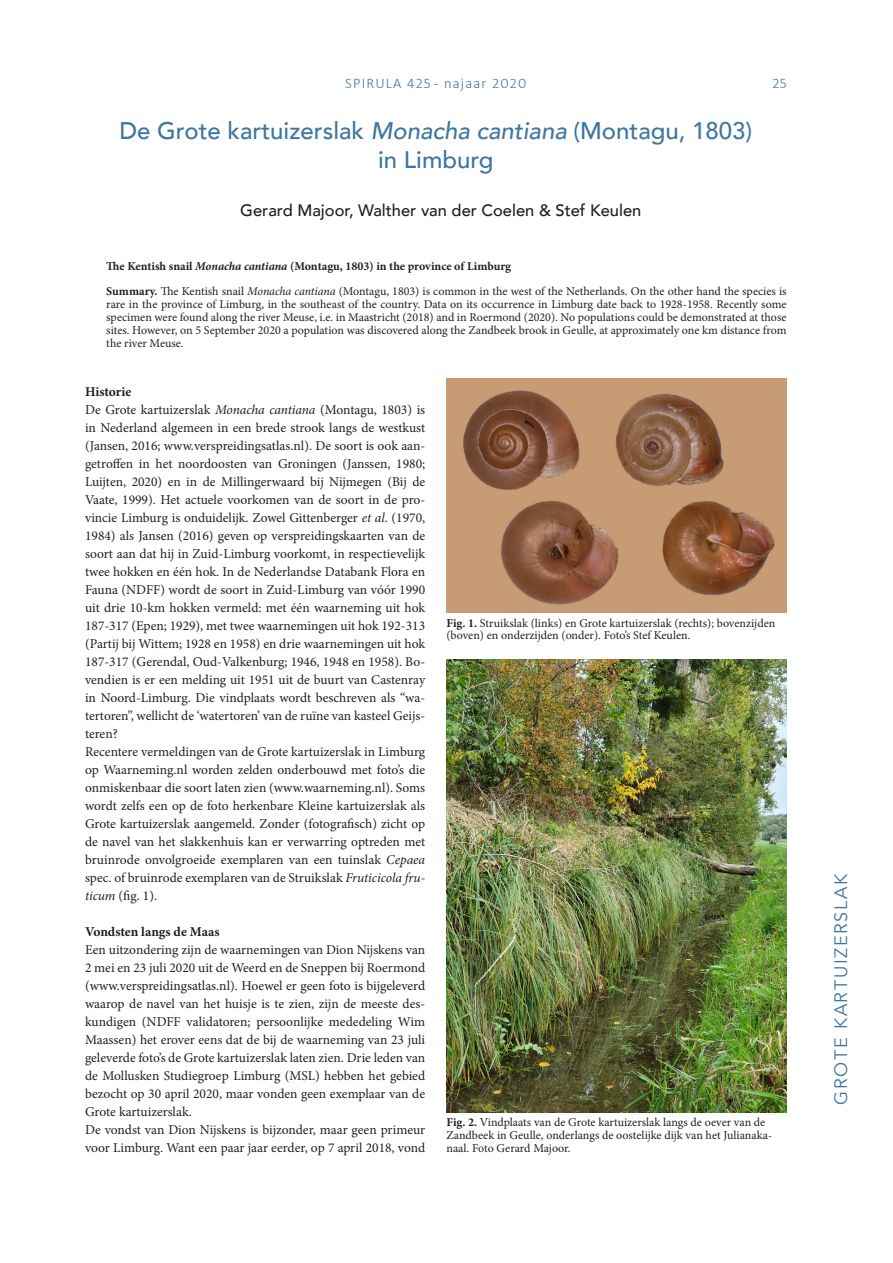
<style>
.page{position:relative;width:893px;height:1263px;background:#fff}
.page>*{position:absolute;margin:0;border:0;box-sizing:border-box;transform-origin:0 0}
.Standaard{font:500 24px "Avenir";color:#3d76a1}
.t1{font:18px "Avenir";letter-spacing:.09em;color:#3d76a1}
.t2{font:500 16.5px "Avenir";color:#231f20}
.t3{font:300 14.7px "Calibri";letter-spacing:.08em;color:#3d76a1}
.Normal_wrd_48{font:13.5px/18px "Minion Pro";color:#231f20}
.Normal_wrd_48-2{font:700 13.5px "Minion Pro";letter-spacing:-.005em;color:#231f20}
.Normal_wrd_48-3{font:12px/12.9px "Minion Pro";color:#231f20}
.Normal_wrd_48-4{font:700 12px "Minion Pro";color:#231f20}
.s1{font-style:italic}
.s2{font-weight:700}
</style>
<div class="page">
<img style="left:446px;top:659px;width:341px;height:454px">
<img style="left:446px;top:378px;width:341px;height:234px">
<p class="t3" style="left:345px;top:74px;width:183px">SPIRULA 425 - najaar 2020</p>
<p class="t3" style="left:773px;top:74px;width:16px">25</p>
<p class="Standaard" style="left:119px;top:110px;width:634px">De Grote kartuizerslak <span class="s1">Monacha cantiana</span> (Montagu, 1803)</p>
<p class="Standaard" style="left:378px;top:139px;width:117px">in Limburg</p>
<p class="t2" style="left:240px;top:196px;width:403px">Gerard Majoor, Walther van der Coelen &amp; Stef Keulen</p>
<p class="Normal_wrd_48-4" style="left:106px;top:258px;width:406px">The Kentish snail <span class="s1">Monacha cantiana</span> (Montagu, 1803) in the province of Limburg</p>
<p class="Normal_wrd_48-3" style="left:106px;top:285px;width:682px;text-align:justify"><span class="s2">Summary.</span> The Kentish snail <span class="s1">Monacha cantiana</span> (Montagu, 1803) is common in the west of the Netherlands. On the other hand the species is rare in the province of Limburg, in the southeast of the country. Data on its occurrence in Limburg date back to 1928-1958. Recently some specimen were found along the river Meuse, i.e. in Maastricht (2018) and in Roermond (2020). No populations could be demonstrated at those sites. However, on 5 September 2020 a population was discovered along the Zandbeek brook in Geulle, at approximately one km distance from the river Meuse.</p>
<p class="Normal_wrd_48-2" style="left:85px;top:382px;width:48px">Historie</p>
<p class="Normal_wrd_48" style="left:85px;top:401px;width:342px">De Grote kartuizerslak <span class="s1">Monacha cantiana</span> (Montagu, 1803) is in Nederland algemeen in een brede strook langs de westkust (Jansen, 2016; www.verspreidingsatlas.nl). De soort is ook aan&shy;getroffen in het noordoosten van Groningen (Janssen, 1980; Luijten, 2020) en in de Millingerwaard bij Nijmegen (Bij de Vaate, 1999). Het actuele voorkomen van de soort in de pro&shy;vincie Limburg is onduidelijk. Zowel Gittenberger <span class="s1">et al</span>. (1970, 1984) als Jansen (2016) geven op verspreidingskaarten van de soort aan dat hij in Zuid-Limburg voorkomt, in respectievelijk twee hokken en één hok. In de Nederlandse Databank Flora en Fauna (NDFF) wordt de soort in Zuid-Limburg van vóór 1990 uit drie 10-km hokken vermeld: met één waarneming uit hok 187-317 (Epen; 1929), met twee waarnemingen uit hok 192-313 (Partij bij Wittem; 1928 en 1958) en drie waarnemingen uit hok 187-317 (Gerendal, Oud-Valkenburg; 1946, 1948 en 1958). Bo&shy;vendien is er een melding uit 1951 uit de buurt van Castenray in Noord-Limburg. Die vindplaats wordt beschreven als “wa&shy;tertoren”, wellicht de ‘watertoren’ van de ruïne van kasteel Geijs&shy;teren?</p>
<p class="Normal_wrd_48" style="left:85px;top:743px;width:342px;text-align:justify">Recentere vermeldingen van de Grote kartuizerslak in Limburg op Waarneming.nl worden zelden onderbouwd met foto’s die onmiskenbaar die soort laten zien (www.waarneming.nl). Soms wordt zelfs een op de foto herkenbare Kleine kartuizerslak als Grote kartuizerslak aangemeld. Zonder (fotografisch) zicht op de navel van het slakkenhuis kan er verwarring optreden met bruinrode onvolgroeide exemplaren van een tuinslak <span class="s1">Cepaea </span>spec. of bruinrode exemplaren van de Struikslak <span class="s1">Fruticicola fru&shy;ticum</span> (fig. 1).</p>
<p class="Normal_wrd_48-2" style="left:85px;top:922px;width:136px">Vondsten langs de Maas</p>
<p class="Normal_wrd_48" style="left:85px;top:941px;width:342px;text-align:justify">Een uitzondering zijn de waarnemingen van Dion Nijskens van 2 mei en 23 juli 2020 uit de Weerd en de Sneppen bij Roermond (www.verspreidingsatlas.nl). Hoewel er geen foto is bijgeleverd waarop de navel van het huisje is te zien, zijn de meeste des&shy;kundigen (NDFF validatoren; persoonlijke mededeling Wim Maassen) het erover eens dat de bij de waarneming van 23 juli geleverde foto’s de Grote kartuizerslak laten zien. Drie leden van de Mollusken Studiegroep Limburg (MSL) hebben het gebied bezocht op 30 april 2020, maar vonden geen exemplaar van de Grote kartuizerslak.</p>
<p class="Normal_wrd_48" style="left:85px;top:1121px;width:342px">De vondst van Dion Nijskens is bijzonder, maar geen primeur voor Limburg. Want een paar jaar eerder, op 7 april 2018, vond</p>
<p class="Normal_wrd_48-3" style="left:446px;top:616px;width:330px"><span class="s2">Fig. 1.</span> Struikslak (links) en Grote kartuizerslak (rechts); bovenzijden (boven) en onderzijden (onder). Foto’s Stef Keulen.</p>
<p class="Normal_wrd_48-3" style="left:446px;top:1116px;width:327px"><span class="s2">Fig. 2.</span> Vindplaats van de Grote kartuizerslak langs de oever van de<br>Zandbeek in Geulle, onderlangs de oostelijke dijk van het Julianaka&shy;naal. Foto Gerard Majoor.</p>
<p class="t1" style="left:830px;top:1105px;width:232px;rotate:-90deg">GROTE KARTUIZERSLAK</p>
</div>
